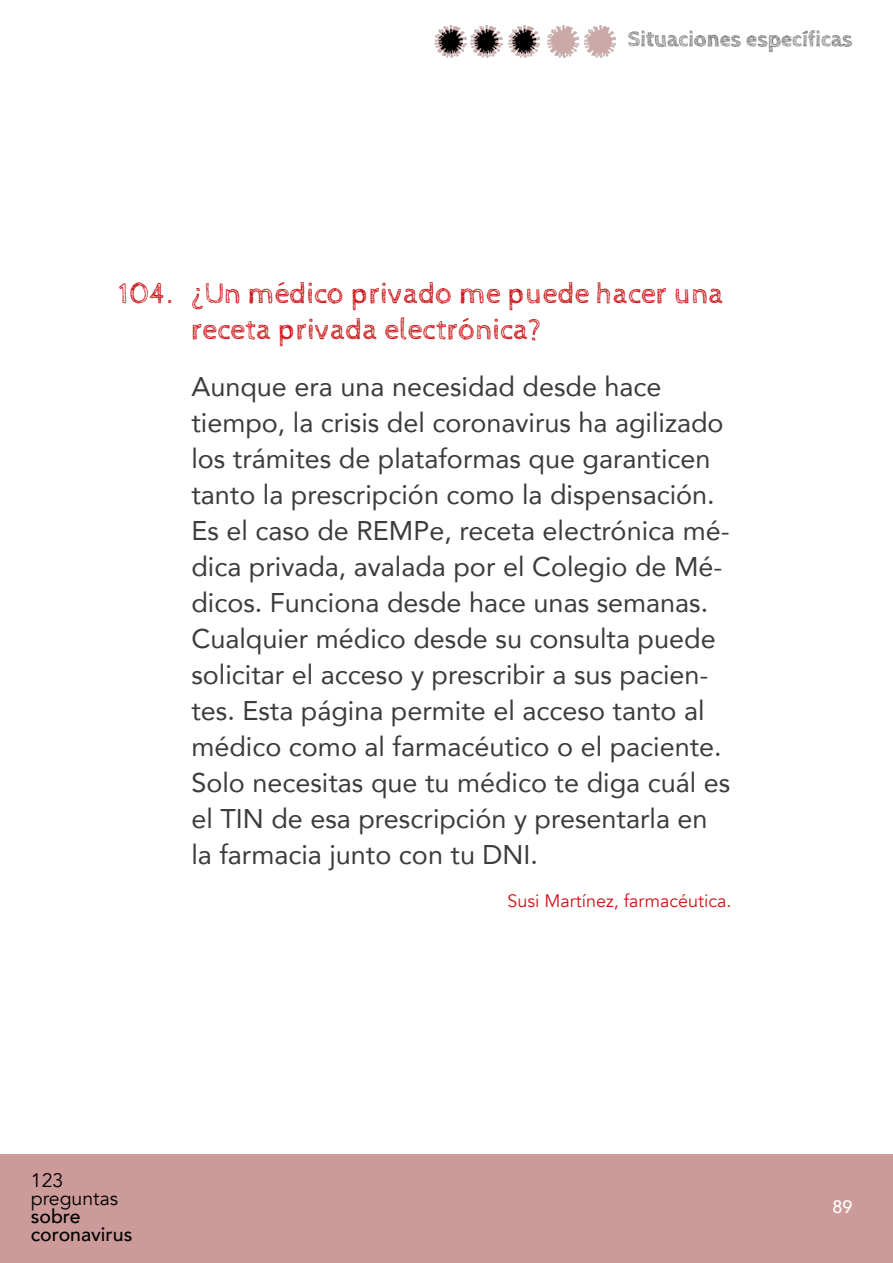
<style>
.page{position:relative;width:893px;height:1263px;background:#fff}
.page>*{position:absolute;margin:0;border:0;box-sizing:border-box;transform-origin:0 0}
.t1{font:30px/36px "Cabin Sketch";color:#cd171a}
.t2{font:27px/36px "Avenir";color:#3c3c3b}
.t3{font:700 22.5px "Cabin Sketch";color:#706f6f}
.t4{font:500 19.5px/18px "Avenir";color:#000}
.t5{font:19.5px/18px "Avenir";color:#000}
.t6{font:18px "Avenir";color:#cd171a}
.t7{font:500 18px "Avenir";color:#fff}
</style>
<div class="page">
<div style="left:0;top:1154px;width:893px;height:109px;background:#cc9a99"></div>
<img style="left:434px;top:25px;width:182px;height:33px">
<p class="t3" style="left:628px;top:27px;width:226px">Situaciones específicas</p>
<p class="t1" style="left:118px;top:275px;width:58px">104.</p>
<p class="t1" style="left:191px;top:275px;width:534px">¿Un médico privado me puede hacer una receta privada electrónica?</p>
<p class="t2" style="left:191px;top:368px;width:540px">Aunque era una necesidad desde hace tiempo, la crisis del coronavirus ha agilizado los trámites de plataformas que garanticen tanto la prescripción como la dispensación.<br>Es el caso de REMPe, receta electrónica mé&shy;dica privada, avalada por el Colegio de Mé&shy;dicos. Funciona desde hace unas semanas.<br>Cualquier médico desde su consulta puede solicitar el acceso y prescribir a sus pacien&shy;tes. Esta página permite el acceso tanto al médico como al farmacéutico o el paciente.<br>Solo necesitas que tu médico te diga cuál es el TIN de esa prescripción y presentarla en la farmacia junto con tu DNI.</p>
<p class="t6" style="left:507px;top:890px;width:225px">Susi Martínez, farmacéutica.</p>
<p class="t5" style="left:31px;top:1171px;width:89px">123 preguntas</p>
<p class="t4" style="left:31px;top:1206px;width:103px">sobre coronavirus</p>
<p class="t7" style="left:833px;top:1191px;width:22px">89</p>
</div>
